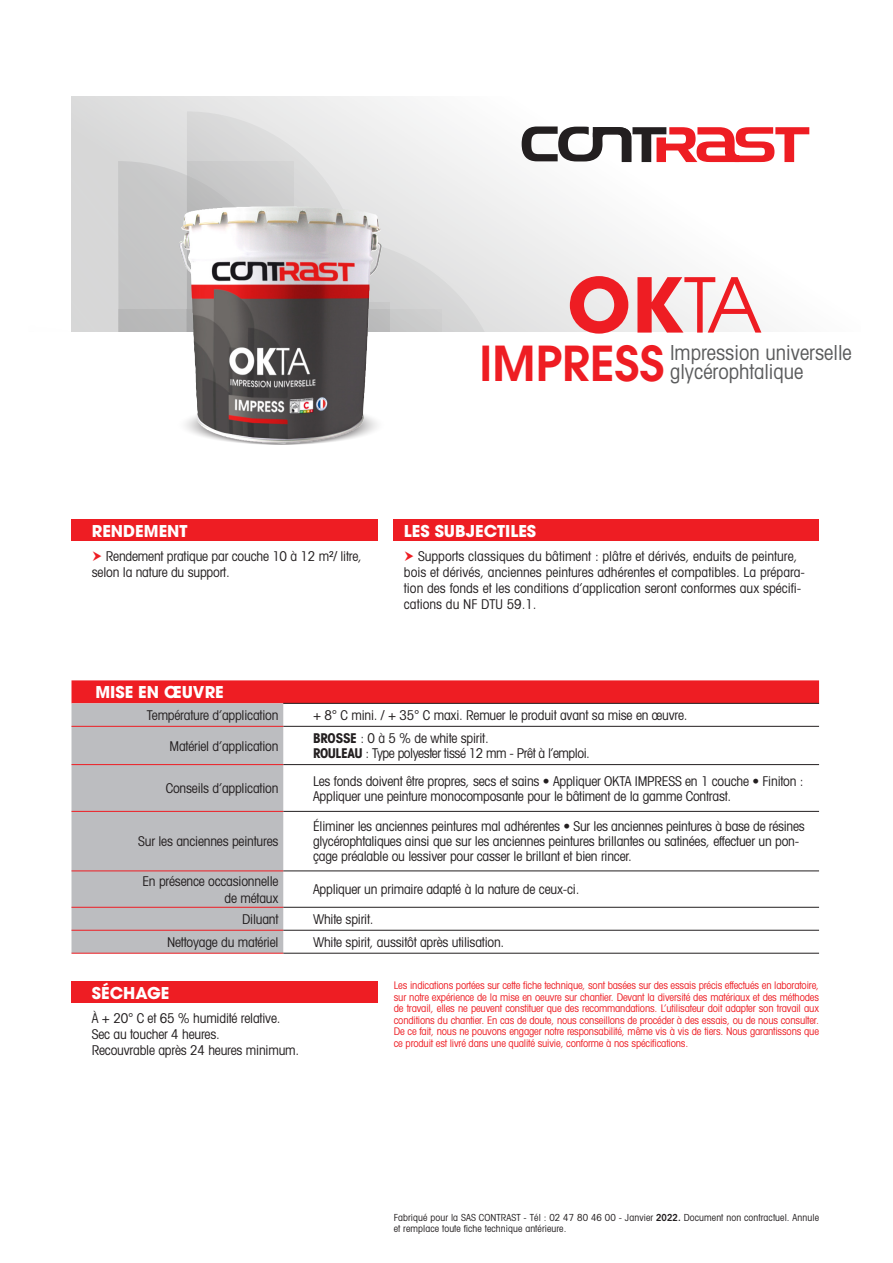
<style>
.page{position:relative;width:893px;height:1263px;background:#fff}
.page>*{position:absolute;margin:0;border:0;box-sizing:border-box;transform-origin:0 0}
.t1{font:700 74.85px "Avant Garde LT";color:#ee1d23}
.t2{font:600 47.85px "Avant Garde LT";color:#ee1d23}
.t3{font:condensed 20.7px "Avant Garde LT";color:#5a5b5c}
.t4{font:700 16.2px "Avant Garde LT";color:#fff}
.t5{font:condensed 13.5px/16.2px "Avant Garde LT";letter-spacing:-.015em;color:#231f20}
.t6{font:condensed 13.5px "Avant Garde LT";letter-spacing:-.035em;color:#231f20}
.t7{font:condensed 10.5px/11.6px "Avant Garde LT";letter-spacing:-.015em;color:#ee1d23;text-align:justify}
.t8{font:condensed 9.75px/11.2px "Avant Garde LT";letter-spacing:.01em;color:#231f20}
.s1{font-weight:400}
.s2{font-weight:700}
.s3{font-weight:600}
</style>
<div class="page">
<div style="left:71px;top:96px;width:789px;height:552px;background:linear-gradient(to right,#ddd,#fff)"></div>
<svg style="left:363px;top:239px;width:142px;height:94px;background:#dcdadb"></svg>
<svg style="left:187px;top:111px;width:173px;height:96px;background:#e0e1e1"></svg>
<svg style="left:118px;top:161px;width:176px;height:148px;background:#c7c7c8"></svg>
<svg style="left:71px;top:309px;width:370px;height:24px;background:#c5c5c5"></svg>
<div style="left:0;top:333px;width:893px;height:930px;background:#fff"></div>
<svg style="left:176px;top:405px;width:210px;height:40px"></svg>
<img style="left:179px;top:207px;width:184px;height:237px">
<svg style="left:522px;top:126px;width:287px;height:36px"></svg>
<div style="left:72px;top:519px;width:306px;height:21px;background:#ee1d23"></div>
<div style="left:394px;top:519px;width:425px;height:21px;background:#ee1d23"></div>
<div style="left:72px;top:981px;width:306px;height:22px;background:#ee1d23"></div>
<svg style="left:72px;top:680px;width:747px;height:23px;background:#ed2026"></svg>
<div style="left:72px;top:703px;width:211px;height:250px;background:#bcbdc0"></div>
<hr style="left:283px;top:726px;width:536px;height:1px;background:#231f20">
<hr style="left:283px;top:764px;width:536px;height:1px;background:#231f20">
<hr style="left:283px;top:811px;width:536px;height:1px;background:#231f20">
<hr style="left:283px;top:871px;width:536px;height:1px;background:#231f20">
<hr style="left:283px;top:907px;width:536px;height:1px;background:#231f20">
<hr style="left:283px;top:930px;width:536px;height:1px;background:#231f20">
<hr style="left:283px;top:953px;width:536px;height:1px;background:#231f20">
<hr style="left:283px;top:703px;width:536px;height:1px;background:#231f20">
<hr style="left:72px;top:726px;width:211px;height:1px;background:#ee1d23">
<hr style="left:72px;top:764px;width:211px;height:1px;background:#ee1d23">
<hr style="left:72px;top:811px;width:211px;height:1px;background:#ee1d23">
<hr style="left:72px;top:871px;width:211px;height:1px;background:#ee1d23">
<hr style="left:72px;top:907px;width:211px;height:1px;background:#ee1d23">
<hr style="left:72px;top:930px;width:211px;height:1px;background:#ee1d23">
<hr style="left:72px;top:953px;width:211px;height:1px;background:#ee1d23">
<p class="t1" style="left:567px;top:256px;width:196px">OK<span class="s1">TA</span></p>
<p class="t3" style="left:670px;top:340px;width:183px">Impression universelle</p>
<p class="t2" style="left:479px;top:332px;width:187px">IMPRESS</p>
<p class="t3" style="left:670px;top:359px;width:135px">glycérophtalique</p>
<p class="t4" style="left:92px;top:520px;width:97px">RENDEMENT</p>
<p class="t5" style="left:92px;top:547px;width:272px;text-indent:14px">Rendement pratique par couche 10 à 12 m²/ litre, selon la nature du support.</p>
<p class="t4" style="left:404px;top:520px;width:134px">LES SUBJECTILES</p>
<p class="t5" style="left:404px;top:547px;width:403px;text-indent:14px">Supports classiques du bâtiment : plâtre et dérivés, enduits de peinture, bois et dérivés, anciennes peintures adhérentes et compatibles. La prépara&shy;tion des fonds et les conditions d’application seront conformes aux spécifi&shy;cations du NF DTU 59.1.</p>
<p class="t4" style="left:95px;top:682px;width:130px">MISE EN ŒUVRE</p>
<p class="t5" style="left:147px;top:707px;width:133px">Température d’application</p>
<p class="t5" style="left:313px;top:707px;width:376px">+ 8° C mini. / + 35° C maxi. Remuer le produit avant sa mise en œuvre.</p>
<p class="t5" style="left:169px;top:737px;width:110px">Matériel d’application</p>
<p class="t5" style="left:313px;top:730px;width:177px"><span class="s2">BROSSE</span> : 0 à 5 % de white spirit.</p>
<p class="t6" style="left:313px;top:745px;width:278px"><span class="s2">ROULEAU</span> : Type polyester tissé 12 mm - Prêt à l’emploi.</p>
<p class="t5" style="left:166px;top:780px;width:114px">Conseils d’application</p>
<p class="t5" style="left:313px;top:773px;width:492px;line-height:15px">Les fonds doivent être propres, secs et sains • Appliquer OKTA IMPRESS en 1 couche • Finiton :<br>Appliquer une peinture monocomposante pour le bâtiment de la gamme Contrast.</p>
<p class="t5" style="left:138px;top:833px;width:142px">Sur les anciennes peintures</p>
<p class="t5" style="left:313px;top:819px;width:493px;line-height:15px">Éliminer les anciennes peintures mal adhérentes • Sur les anciennes peintures à base de résines glycérophtaliques ainsi que sur les anciennes peintures brillantes ou satinées, effectuer un pon&shy;çage préalable ou lessiver pour casser le brillant et bien rincer.</p>
<p class="t5" style="left:142px;top:873px;width:138px">En présence occasionnelle</p>
<p class="t5" style="left:225px;top:889px;width:55px">de métaux</p>
<p class="t5" style="left:313px;top:881px;width:268px">Appliquer un primaire adapté à la nature de ceux-ci.</p>
<p class="t5" style="left:242px;top:911px;width:38px">Diluant</p>
<p class="t5" style="left:313px;top:911px;width:62px">White spirit.</p>
<p class="t5" style="left:167px;top:934px;width:113px">Nettoyage du matériel</p>
<p class="t5" style="left:313px;top:934px;width:193px">White spirit, aussitôt après utilisation.</p>
<p class="t4" style="left:92px;top:982px;width:79px">SÉCHAGE</p>
<p class="t5" style="left:92px;top:1009px;width:190px">À + 20° C et 65 % humidité relative.</p>
<p class="t5" style="left:92px;top:1025px;width:130px">Sec au toucher 4 heures.</p>
<p class="t5" style="left:92px;top:1042px;width:209px">Recouvrable après 24 heures minimum.</p>
<p class="t7" style="left:394px;top:979px;width:427px">Les indications portées sur cette fiche technique, sont basées sur des essais précis effectués en laboratoire, sur notre expérience de la mise en oeuvre sur chantier. Devant la diversité des matériaux et des méthodes de travail, elles ne peuvent constituer que des recommandations. L’utilisateur doit adapter son travail aux conditions du chantier. En cas de doute, nous conseillons de procéder à des essais, ou de nous consulter.<br>De ce fait, nous ne pouvons engager notre responsabilité, même vis à vis de tiers. Nous garantissons que ce produit est livré dans une qualité suivie, conforme à nos spécifications.</p>
<p class="t8" style="left:394px;top:1212px;width:427px">Fabriqué pour la SAS CONTRAST - Tél : 02 47 80 46 00 - Janvier <span class="s3">2022.</span> Document non contractuel. Annule et remplace toute fiche technique antérieure.</p>
</div>
